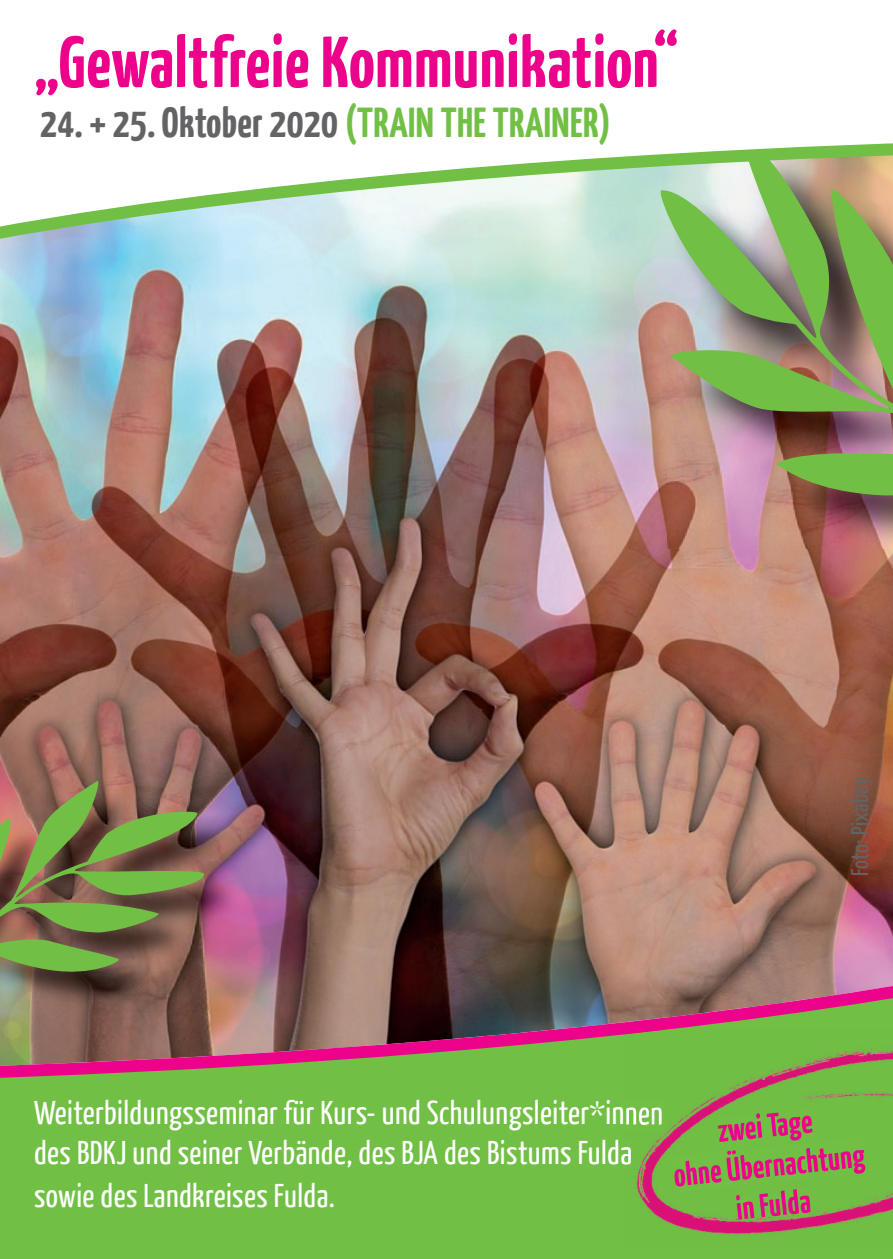
<style>
.page{position:relative;width:893px;height:1259px;background:#fff}
.page>*{position:absolute;margin:0;border:0;box-sizing:border-box;transform-origin:0 0}
.t1{font:700 72px "BDKJ";color:#ed028c}
.t2{font:700 42px "BDKJ";color:#636366}
.t3{font:33px/39.6px "BDKJ";color:#fff}
.t4{font:24px "BDKJ";letter-spacing:-.01em;color:#636366}
.s1{color:#71bf44}
</style>
<div class="page">
<img style="left:0;top:333px;width:893px;height:547px">
<img style="left:668px;top:499px;width:225px;height:49px">
<img style="left:656px;top:333px;width:237px;height:166px">
<img style="left:204px;top:786px;width:37px;height:94px">
<svg style="left:0;top:780px;width:204px;height:100px;background:#7e784b"></svg>
<img style="left:0;top:880px;width:893px;height:379px">
<img style="left:0;top:143px;width:893px;height:190px">
<img style="left:623px;top:1029px;width:270px;height:217px">
<img style="left:623px;top:1029px;width:46px;height:5px">
<img style="left:623px;top:1100px;width:40px;height:31px">
<img style="left:623px;top:1139px;width:9px;height:28px">
<img style="left:717px;top:1107px;width:97px;height:29px">
<img style="left:672px;top:1136px;width:194px;height:57px">
<img style="left:736px;top:1187px;width:75px;height:33px">
<h1 class="t1" style="left:34px;top:15px;width:647px">„Gewaltfreie Kommunikation“</h1>
<p class="t2" style="left:40px;top:95px;width:573px">24. + 25. Oktober 2020 <span class="s1">(TRAIN THE TRAINER)</span></p>
<p class="t3" style="left:34px;top:1092px;width:631px">Weiterbildungsseminar für Kurs- und Schulungsleiter*innen des BDKJ und seiner Verbände, des BJA des Bistums Fulda</p>
<p class="t3" style="left:34px;top:1174px;width:303px">sowie des Landkreises Fulda.</p>
<p class="t4" style="left:844px;top:876px;width:102px;rotate:-90deg">Foto: Pixabay</p>
</div>
